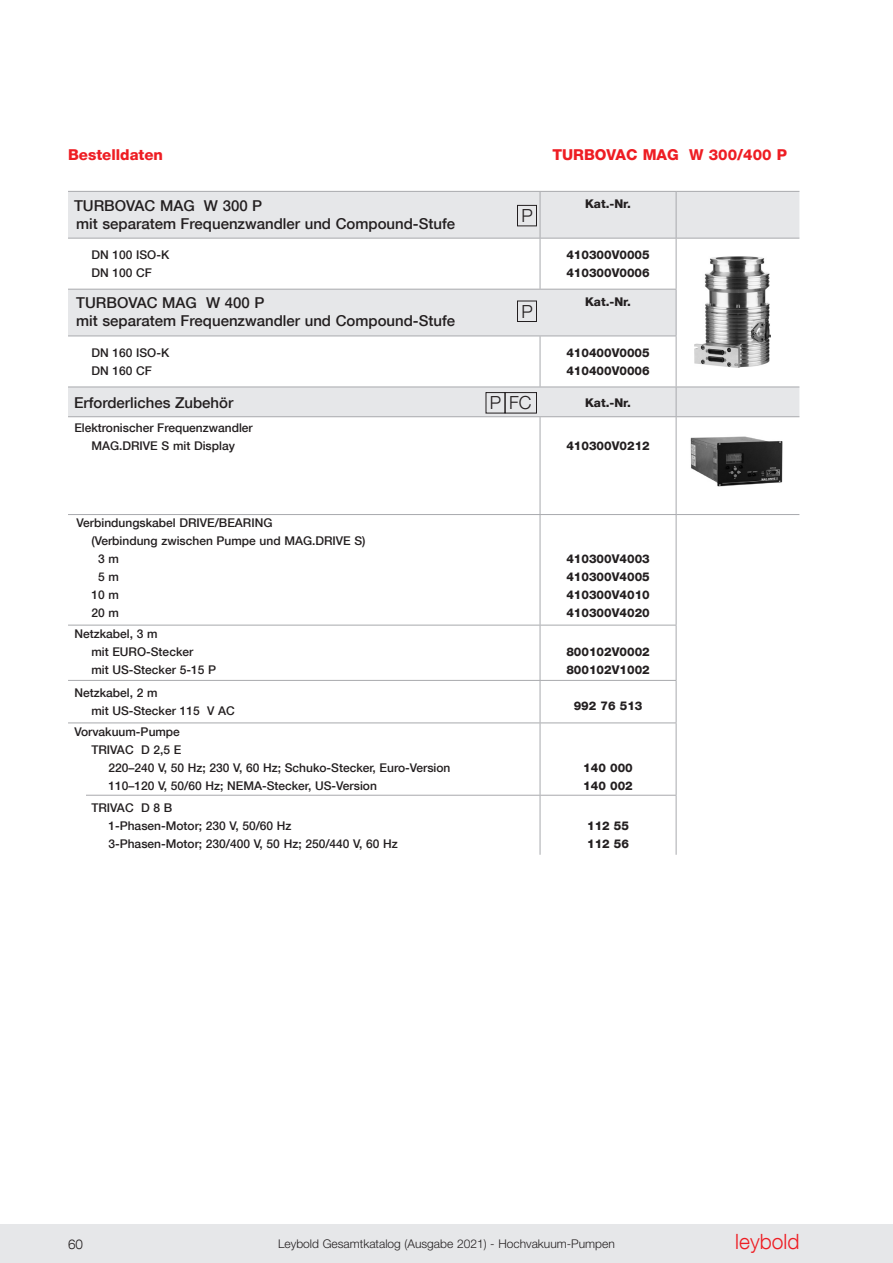
<style>
.page{position:relative;width:893px;height:1263px;background:#fff}
.page>*{position:absolute;margin:0;border:0;box-sizing:border-box;transform-origin:0 0}
.t1{font:300 21px "Helvetica Neue LT Com";color:#ee1d23}
.t2{font:300 18px "Helvetica Neue LT Com";color:#231f20}
.t3{font:500 15px/18px "Helvetica Neue LT Com";color:#231f20}
.t4{font:800 15px "Helvetica Neue LT Com";color:#ee1d23}
.t5{font:300 13.5px "Helvetica Neue LT Com";color:#231f20}
.t6{font:500 12px/18px "Helvetica Neue LT Com";color:#231f20}
.t7{font:800 12px/18px "Helvetica Neue LT Com";color:#231f20}
.t8{font:300 12px "Helvetica Neue LT Std";color:#231f20}
.s1{color:#fff}
</style>
<div class="page">
<div style="left:0;top:1225px;width:893px;height:38px;background:#e6e7e9"></div>
<svg style="left:68px;top:192px;width:731px;height:224px;fill:#e6e7e9"></svg>
<hr style="left:68px;top:191px;width:472px;height:1px;background:#a8a9ad">
<hr style="left:540px;top:191px;width:136px;height:1px;background:#a8a9ad">
<hr style="left:676px;top:191px;width:123px;height:1px;background:#a8a9ad">
<hr style="left:68px;top:238px;width:472px;height:1px;background:#a8a9ad">
<hr style="left:540px;top:238px;width:136px;height:1px;background:#a8a9ad">
<hr style="left:676px;top:238px;width:123px;height:1px;background:#a8a9ad">
<hr style="left:68px;top:289px;width:472px;height:1px;background:#a8a9ad">
<hr style="left:540px;top:289px;width:136px;height:1px;background:#a8a9ad">
<hr style="left:68px;top:336px;width:472px;height:1px;background:#a8a9ad">
<hr style="left:540px;top:336px;width:136px;height:1px;background:#a8a9ad">
<hr style="left:68px;top:387px;width:472px;height:1px;background:#a8a9ad">
<hr style="left:540px;top:387px;width:136px;height:1px;background:#a8a9ad">
<hr style="left:68px;top:416px;width:472px;height:1px;background:#a8a9ad">
<hr style="left:540px;top:416px;width:136px;height:1px;background:#a8a9ad">
<hr style="left:68px;top:514px;width:472px;height:1px;background:#a8a9ad">
<hr style="left:540px;top:514px;width:136px;height:1px;background:#a8a9ad">
<hr style="left:68px;top:625px;width:472px;height:1px;background:#a8a9ad">
<hr style="left:540px;top:625px;width:136px;height:1px;background:#a8a9ad">
<hr style="left:68px;top:680px;width:472px;height:1px;background:#a8a9ad">
<hr style="left:540px;top:680px;width:136px;height:1px;background:#a8a9ad">
<hr style="left:68px;top:722px;width:472px;height:1px;background:#a8a9ad">
<hr style="left:540px;top:722px;width:136px;height:1px;background:#a8a9ad">
<hr style="left:540px;top:238px;width:1px;height:51px;background:#a8a9ad">
<hr style="left:676px;top:238px;width:1px;height:51px;background:#a8a9ad">
<hr style="left:540px;top:336px;width:1px;height:51px;background:#a8a9ad">
<hr style="left:676px;top:336px;width:1px;height:51px;background:#a8a9ad">
<hr style="left:540px;top:417px;width:1px;height:97px;background:#a8a9ad">
<hr style="left:676px;top:417px;width:1px;height:97px;background:#a8a9ad">
<hr style="left:540px;top:515px;width:1px;height:110px;background:#a8a9ad">
<hr style="left:676px;top:515px;width:1px;height:110px;background:#a8a9ad">
<hr style="left:540px;top:625px;width:1px;height:55px;background:#a8a9ad">
<hr style="left:676px;top:625px;width:1px;height:55px;background:#a8a9ad">
<hr style="left:540px;top:681px;width:1px;height:41px;background:#a8a9ad">
<hr style="left:676px;top:681px;width:1px;height:41px;background:#a8a9ad">
<hr style="left:540px;top:723px;width:1px;height:72px;background:#a8a9ad">
<hr style="left:676px;top:723px;width:1px;height:72px;background:#a8a9ad">
<hr style="left:540px;top:795px;width:1px;height:60px;background:#a8a9ad">
<hr style="left:676px;top:795px;width:1px;height:60px;background:#a8a9ad">
<hr style="left:540px;top:192px;width:1px;height:46px;background:#a8a9ad">
<hr style="left:676px;top:192px;width:1px;height:46px;background:#a8a9ad">
<hr style="left:676px;top:290px;width:1px;height:46px;background:#a8a9ad">
<svg style="left:676px;top:388px;width:1px;height:28px"></svg>
<hr style="left:68px;top:795px;width:472px;height:1px;background:#a8a9ad">
<hr style="left:540px;top:795px;width:136px;height:1px;background:#a8a9ad">
<hr style="left:676px;top:387px;width:123px;height:1px;background:#a8a9ad">
<hr style="left:676px;top:416px;width:123px;height:1px;background:#a8a9ad">
<hr style="left:676px;top:514px;width:123px;height:1px;background:#a8a9ad">
<div style="left:517px;top:205px;width:20px;height:21px;border:1px solid #231f20"></div>
<div style="left:517px;top:301px;width:20px;height:21px;border:1px solid #231f20"></div>
<div style="left:486px;top:392px;width:19px;height:21px;border:1px solid #231f20"></div>
<div style="left:505px;top:392px;width:32px;height:21px;border:1px solid #231f20"></div>
<div style="left:677px;top:245px;width:115px;height:133px;background:#fff"></div>
<img style="left:695px;top:257px;width:76px;height:110px">
<img style="left:690px;top:436px;width:93px;height:51px">
<div style="left:51px;top:779px;width:34px;height:34px;background:#fff"></div>
<p class="t4" style="left:68px;top:145px;width:97px">Bestelldaten</p>
<p class="t4" style="left:552px;top:145px;width:236px">TURBOVAC MAG W 300/400 P</p>
<p class="t3" style="left:74px;top:196px;width:383px">TURBOVAC MAG W 300 P<br>mit separatem Frequenzwandler und Compound-Stufe</p>
<p class="t7" style="left:585px;top:195px;width:46px">Kat.-Nr.</p>
<p class="t6" style="left:91px;top:246px;width:79px">DN 100 ISO-K<br>DN 100 CF</p>
<p class="t7" style="left:566px;top:246px;width:85px">410300V0005<br>410300V0006</p>
<p class="t3" style="left:76px;top:294px;width:380px">TURBOVAC MAG W 400 P<br>mit separatem Frequenzwandler und Compound-Stufe</p>
<p class="t7" style="left:585px;top:293px;width:46px">Kat.-Nr.</p>
<p class="t6" style="left:91px;top:344px;width:79px">DN 160 ISO-K<br>DN 160 CF</p>
<p class="t7" style="left:566px;top:344px;width:85px">410400V0005<br>410400V0006</p>
<p class="t3" style="left:74px;top:394px;width:161px">Erforderliches Zubehör</p>
<p class="t7" style="left:585px;top:394px;width:46px">Kat.-Nr.</p>
<p class="t6" style="left:74px;top:418px;width:180px;text-align:center">Elektronischer Frequenzwandler<br>MAG.DRIVE S mit Display</p>
<h2 class="t2" style="left:521px;top:204px;width:13px">P</h2>
<h2 class="t2" style="left:521px;top:300px;width:13px">P</h2>
<h2 class="t2" style="left:490px;top:392px;width:43px">P FC</h2>
<p class="t7" style="left:566px;top:436px;width:85px">410300V0212</p>
<p class="t6" style="left:91px;top:514px;width:276px;text-indent:-15px">Verbindungskabel DRIVE/BEARING<br>(Verbindung zwischen Pumpe und MAG.DRIVE S)<br><span class="s1">0</span>3 m<br><span class="s1">0</span>5 m<br>10 m<br>20 m</p>
<p class="t6" style="left:91px;top:624px;width:126px;text-indent:-17px">Netzkabel, 3 m<br>mit EURO-Stecker<br>mit US-Stecker 5-15 P</p>
<p class="t6" style="left:91px;top:683px;width:145px;text-indent:-17px">Netzkabel, 2 m<br>mit US-Stecker 115 V AC</p>
<p class="t6" style="left:74px;top:722px;width:107px">Vorvakuum-Pumpe</p>
<p class="t6" style="left:91px;top:740px;width:91px">TRIVAC D 2,5 E</p>
<p class="t6" style="left:108px;top:758px;width:344px">220–240 V, 50 Hz; 230 V, 60 Hz; Schuko-Stecker, Euro-Version</p>
<p class="t6" style="left:108px;top:776px;width:270px">110–120 V, 50/60 Hz; NEMA-Stecker, US-Version</p>
<p class="t6" style="left:108px;top:799px;width:291px;text-indent:-17px">TRIVAC D 8 B<br>1-Phasen-Motor; 230 V, 50/60 Hz<br>3-Phasen-Motor; 230/400 V, 50 Hz; 250/440 V, 60 Hz</p>
<p class="t7" style="left:566px;top:550px;width:85px;text-align:justify">410300V4003<br>410300V4005<br>410300V4010<br>410300V4020</p>
<p class="t7" style="left:566px;top:643px;width:85px">800102V0002<br>800102V1002</p>
<p class="t7" style="left:574px;top:697px;width:70px">992 76 513</p>
<p class="t7" style="left:583px;top:758px;width:51px">140 000<br>140 002</p>
<p class="t7" style="left:587px;top:817px;width:43px">112 55<br>112 56</p>
<p class="t5" style="left:68px;top:1236px;width:17px">60</p>
<p class="t8" style="left:278px;top:1236px;width:338px">Leybold Gesamtkatalog (Ausgabe 2021) - Hochvakuum-Pumpen</p>
<h1 class="t1" style="left:735px;top:1229px;width:66px">leybold</h1>
</div>
